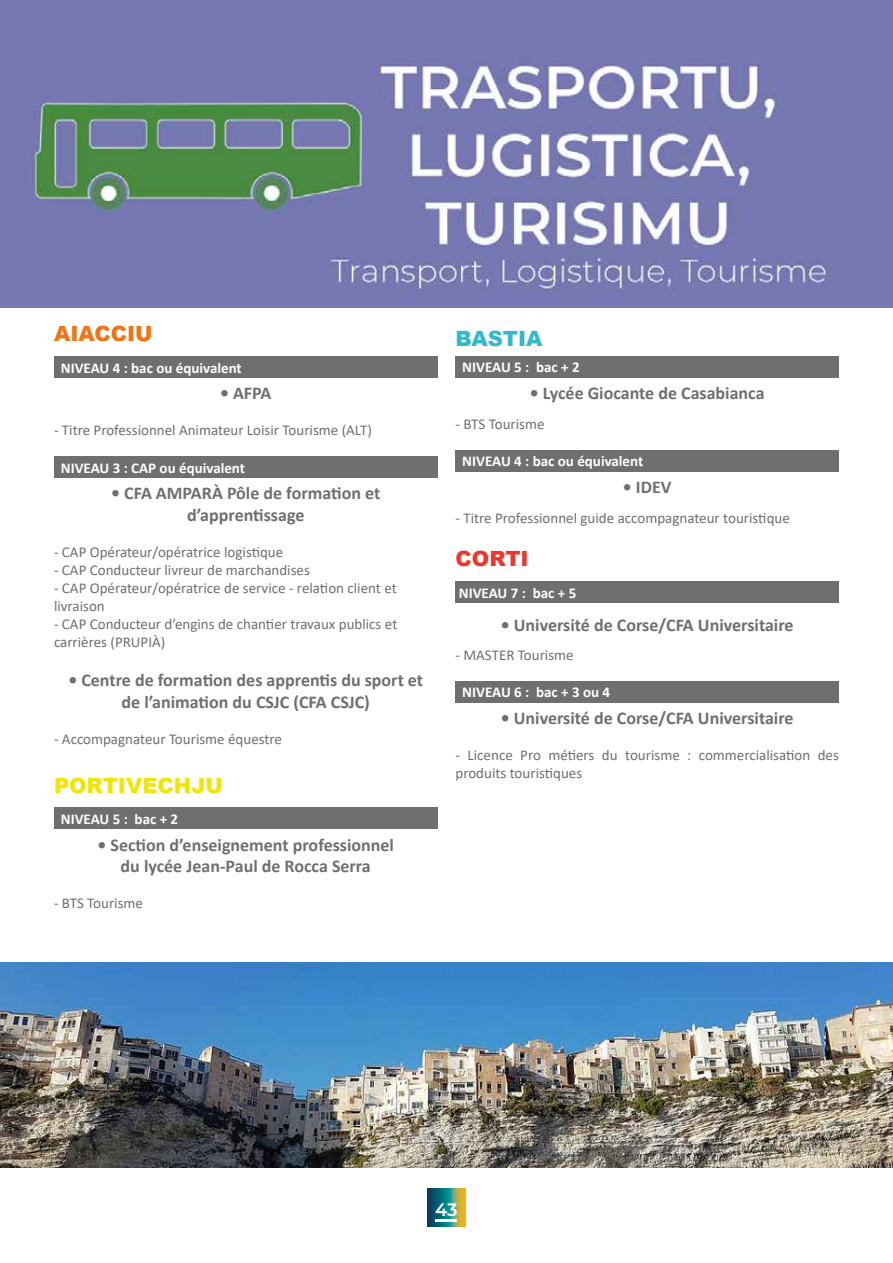
<style>
.page{position:relative;width:893px;height:1263px;background:#fff}
.page>*{position:absolute;margin:0;border:0;box-sizing:border-box;transform-origin:0 0}
.t1{font:900 21px "Arial";color:#f0e509}
.t2{font:900 21px "Arial";color:#ee7518}
.t3{font:900 21px "Arial";color:#33b9cb}
.t4{font:900 21px "Arial";color:#e7392f}
.t5{font:700 18px/21.6px "Calibri";color:#706f6f;text-align:center}
.t6{font:600 18px "Montserrat";color:#fff}
.t7{font:15px/18px "Calibri";color:#706f6f}
.t8{font:700 15px "Calibri";color:#fff}
</style>
<div class="page">
<svg style="left:428px;top:1188px;width:37px;height:39px"></svg>
<hr style="left:436px;top:1219px;width:21px;height:3px;background:#fff">
<div style="left:54px;top:356px;width:383px;height:22px;background:#706f6f"></div>
<div style="left:54px;top:456px;width:383px;height:22px;background:#706f6f"></div>
<div style="left:54px;top:808px;width:383px;height:21px;background:#706f6f"></div>
<div style="left:455px;top:356px;width:384px;height:21px;background:#706f6f"></div>
<div style="left:455px;top:450px;width:384px;height:21px;background:#706f6f"></div>
<div style="left:455px;top:581px;width:384px;height:21px;background:#706f6f"></div>
<div style="left:455px;top:681px;width:384px;height:21px;background:#706f6f"></div>
<img style="left:0;top:962px;width:893px;height:206px">
<img style="left:0;top:0;width:893px;height:308px">
<h1 class="t2" style="left:54px;top:319px;width:100px">AIACCIU</h1>
<p class="t8" style="left:61px;top:357px;width:183px">NIVEAU 4 : bac ou équivalent</p>
<p class="t5" style="left:220px;top:382px;width:53px">• AFPA</p>
<p class="t7" style="left:54px;top:421px;width:319px">- Titre Professionnel Animateur Loisir Tourisme (ALT)</p>
<p class="t8" style="left:61px;top:457px;width:186px">NIVEAU 3 : CAP ou équivalent</p>
<p class="t5" style="left:111px;top:482px;width:271px">• CFA AMPARÀ Pôle de formation et d’apprentissage</p>
<p class="t7" style="left:54px;top:542px;width:231px">- CAP Opérateur/opératrice logistique</p>
<p class="t7" style="left:54px;top:560px;width:257px">- CAP Conducteur livreur de marchandises</p>
<p class="t7" style="left:54px;top:578px;width:344px">- CAP Opérateur/opératrice de service - relation client et livraison</p>
<p class="t7" style="left:54px;top:614px;width:345px">- CAP Conducteur d’engins de chantier travaux publics et carrières (PRUPIÀ)</p>
<p class="t5" style="left:68px;top:669px;width:356px">• Centre de formation des apprentis du sport et de l’animation du CSJC (CFA CSJC)</p>
<p class="t7" style="left:54px;top:730px;width:230px">- Accompagnateur Tourisme équestre</p>
<h1 class="t1" style="left:54px;top:770px;width:170px">PORTIVECHJU</h1>
<p class="t8" style="left:61px;top:808px;width:119px">NIVEAU 5 : bac + 2</p>
<p class="t5" style="left:97px;top:833px;width:298px">• Section d’enseignement professionnel du lycée Jean-Paul de Rocca Serra</p>
<p class="t7" style="left:54px;top:894px;width:91px">- BTS Tourisme</p>
<h1 class="t3" style="left:455px;top:323px;width:89px">BASTIA</h1>
<p class="t8" style="left:462px;top:357px;width:119px">NIVEAU 5 : bac + 2</p>
<p class="t5" style="left:530px;top:382px;width:236px">• Lycée Giocante de Casabianca</p>
<p class="t7" style="left:455px;top:415px;width:91px">- BTS Tourisme</p>
<p class="t8" style="left:462px;top:451px;width:183px">NIVEAU 4 : bac ou équivalent</p>
<p class="t5" style="left:623px;top:476px;width:50px">• IDEV</p>
<p class="t7" style="left:455px;top:509px;width:336px">- Titre Professionnel guide accompagnateur touristique</p>
<h1 class="t4" style="left:455px;top:543px;width:75px">CORTI</h1>
<p class="t8" style="left:459px;top:582px;width:119px">NIVEAU 7 : bac + 5</p>
<p class="t5" style="left:501px;top:614px;width:294px">• Université de Corse/CFA Universitaire</p>
<p class="t7" style="left:455px;top:645px;width:120px">- MASTER Tourisme</p>
<p class="t8" style="left:462px;top:681px;width:149px">NIVEAU 6 : bac + 3 ou 4</p>
<p class="t5" style="left:501px;top:707px;width:294px">• Université de Corse/CFA Universitaire</p>
<p class="t7" style="left:455px;top:745px;width:385px">- Licence Pro métiers du tourisme : commercialisation des produits touristiques</p>
<p class="t6" style="left:435px;top:1197px;width:24px">43</p>
</div>
